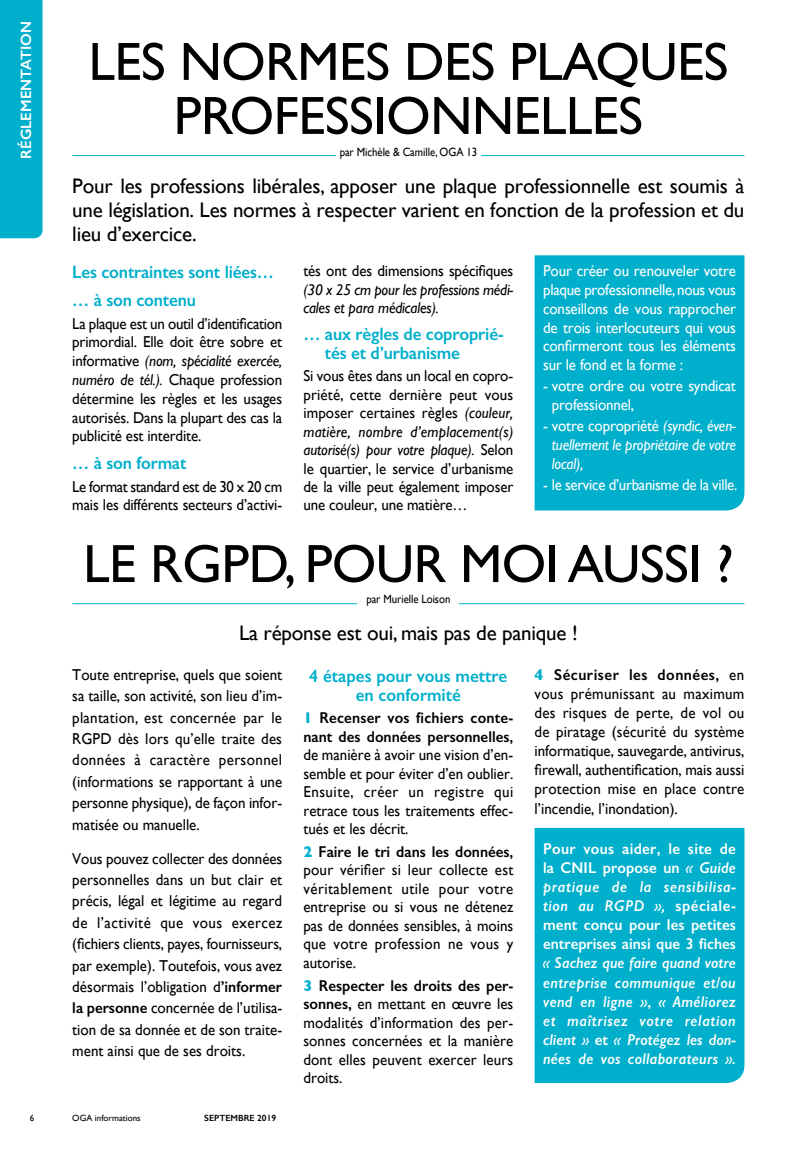
<style>
.page{position:relative;width:787px;height:1149px;background:#fff}
.page>*{position:absolute;margin:0;border:0;box-sizing:border-box;transform-origin:0 0}
.t1{font:54px/54px "Gill Sans";letter-spacing:-.01em;color:#000;text-align:center}
.t2{font:21px/24px "Gill Sans";letter-spacing:-.01em;color:#000;text-align:justify}
.t3{font:600 18px/18.5px "Gill Sans";letter-spacing:-.01em;color:#00afcb;scale:.95 1}
.t4{font:15.75px/18.5px "Gill Sans";color:#000;text-align:justify;scale:.95 1}
.t5{font:15.75px/18.8px "Gill Sans";letter-spacing:-.01em;color:#fff;text-align:justify;scale:.95 1}
.t6{font:italic 600 15.75px/19px "Gill Sans";letter-spacing:.02em;color:#fff;text-align:justify;scale:.95 1}
.t7{font:600 15.75px/19px "Gill Sans";letter-spacing:.005em;color:#fff;text-align:justify;scale:.95 1}
.t8{font:italic 15.75px/18.8px "Gill Sans";letter-spacing:-.01em;color:#fff;text-align:justify;scale:.95 1}
.t9{font:italic 15.75px/18.5px "Gill Sans";letter-spacing:-.015em;color:#000;scale:.95 1}
.t10{font:600 15.75px/18.5px "Gill Sans";color:#000;scale:.95 1}
.t11{font:600 15px "Gill Sans";color:#fff}
.t12{font:12px "Gill Sans";letter-spacing:-.005em;color:#000;scale:.9 1}
.t13{font:9px "Gill Sans";color:#000}
.t14{font:600 9px "Gill Sans";color:#000}
.s1{font-style:italic}
.s2{font-style:normal}
.s3{font-weight:600}
.s4{font-weight:700;color:#00afcb}
</style>
<div class="page">
<div style="left:534px;top:255px;width:210px;height:255px;background:#00afcb"></div>
<div style="left:534px;top:827px;width:210px;height:255px;background:#00afcb"></div>
<div style="left:0;top:0;width:43px;height:238px;background:#00afcb"></div>
<hr style="left:72px;top:155px;width:672px;height:1px;background:#00afcb">
<div style="left:336px;top:148px;width:144px;height:16px;background:#fff"></div>
<hr style="left:72px;top:603px;width:672px;height:1px;background:#00afcb">
<div style="left:358px;top:594px;width:101px;height:16px;background:#fff"></div>
<p class="t11" style="left:17px;top:158px;width:139px;rotate:-90deg">RÉGLEMENTATION</p>
<h1 class="t1" style="left:88px;top:34px;width:641px">LES NORMES DES PLAQUES<br>PROFESSIONNELLES</h1>
<p class="t12" style="left:340px;top:145px;width:154px">par Michèle &amp; Camille, OGA 13</p>
<h2 class="t2" style="left:72px;top:174px;width:673px">Pour les professions libérales, apposer une plaque professionnelle est soumis à une législation. Les normes à respecter varient en fonction de la profession et du lieu d’exercice.</h2>
<p class="t3" style="left:72px;top:258px;width:214px;line-height:27.3px">Les contraintes sont liées… … à son contenu</p>
<p class="t4" style="left:72px;top:314px;width:222px">La plaque est un outil d’identification primordial. Elle doit être sobre et informative <span class="s1">(nom, spécialité exercée, numéro de tél.).</span> Chaque profession détermine les règles et les usages autorisés. Dans la plupart des cas la publicité est interdite.</p>
<p class="t3" style="left:72px;top:453px;width:122px">… à son format</p>
<p class="t4" style="left:72px;top:476px;width:222px">Le format standard est de 30 x 20 cm mais les différents secteurs d’activi-</p>
<p class="t4" style="left:303px;top:261px;width:222px">tés ont des dimensions spécifiques</p>
<p class="t9" style="left:303px;top:280px;width:222px">(30 x 25 cm pour les professions médi&shy;cales et para médicales).</p>
<p class="t3" style="left:325px;top:324px;width:189px;text-indent:-22px">… aux règles de coproprié&shy;tés et d’urbanisme</p>
<p class="t4" style="left:303px;top:366px;width:222px">Si vous êtes dans un local en copro&shy;priété, cette dernière peut vous imposer certaines règles <span class="s1">(couleur, matière, nombre d’emplacement(s) autorisé(s) pour votre plaque).</span> Selon le quartier, le service d’urbanisme de la ville peut également imposer une couleur, une matière…</p>
<p class="t5" style="left:543px;top:261px;width:204px">Pour créer ou renouveler votre plaque professionnelle, nous vous conseillons de vous rapprocher de trois interlocuteurs qui vous confirmeront tous les éléments sur le fond et la forme :</p>
<p class="t5" style="left:552px;top:376px;width:195px;text-indent:-9px">- votre ordre ou votre syndicat professionnel,</p>
<p class="t8" style="left:552px;top:416px;width:195px;text-indent:-9px"><span class="s2">- votre copropriété</span> (syndic, éven&shy;tuellement le propriétaire de votre local),</p>
<p class="t5" style="left:543px;top:474px;width:206px">- le service d’urbanisme de la ville.</p>
<h1 class="t1" style="left:83px;top:536px;width:652px">LE RGPD, POUR MOI AUSSI ?</h1>
<p class="t12" style="left:366px;top:591px;width:95px">par Murielle Loison</p>
<h2 class="t2" style="left:239px;top:620px;width:340px">La réponse est oui, mais pas de panique !</h2>
<p class="t4" style="left:72px;top:663px;width:222px;line-height:21.3px">Toute entreprise, quels que soient sa taille, son activité, son lieu d’im&shy;plantation, est concernée par le RGPD dès lors qu’elle traite des données à caractère personnel (informations se rapportant à une personne physique), de façon infor&shy;matisée ou manuelle.</p>
<p class="t4" style="left:72px;top:847px;width:222px;line-height:21.3px">Vous pouvez collecter des données personnelles dans un but clair et précis, légal et légitime au regard de l’activité que vous exercez (fichiers clients, payes, fournisseurs, par exemple). Toutefois, vous avez désormais l’obligation d<span class="s3">’informer la personne</span> concernée de l’utilisa&shy;tion de sa donnée et de son traite&shy;ment ainsi que de ses droits.</p>
<p class="t3" style="left:309px;top:666px;width:210px;text-align:center">4 étapes pour vous mettre en conformité</p>
<p class="t10" style="left:303px;top:708px;width:222px"><span class="s4">1</span> Recenser vos fichiers conte&shy;nant des données personnelles,</p>
<p class="t4" style="left:303px;top:745px;width:222px">de manière à avoir une vision d’en&shy;semble et pour éviter d’en oublier.<br>Ensuite, créer un registre qui retrace tous les traitements effec&shy;tués et les décrit.</p>
<p class="t4" style="left:303px;top:842px;width:222px"><span class="s4">2</span> <span class="s3">Faire le tri dans les données, </span>pour vérifier si leur collecte est véritablement utile pour votre entreprise ou si vous ne détenez pas de données sensibles, à moins que votre profession ne vous y autorise.</p>
<p class="t4" style="left:303px;top:975px;width:222px"><span class="s4">3</span> <span class="s3">Respecter les droits des per&shy;sonnes,</span> en mettant en œuvre les modalités d’information des per&shy;sonnes concernées et la manière dont elles peuvent exercer leurs droits.</p>
<p class="t4" style="left:534px;top:664px;width:222px;line-height:19px"><span class="s4">4</span> <span class="s3">Sécuriser les données,</span> en vous prémunissant au maximum des risques de perte, de vol ou de piratage (sécurité du système informatique, sauvegarde, antivirus, firewall, authentification, mais aussi protection mise en place contre l’incendie, l’inondation).</p>
<p class="t7" style="left:543px;top:838px;width:204px">Pour vous aider, le site de la CNIL propose un <span class="s1">« Guide pratique de la sensibilisa&shy;tion au RGPD »,</span> spéciale&shy;ment conçu pour les petites entreprises ainsi que 3 fiches</p>
<p class="t6" style="left:543px;top:953px;width:204px">« Sachez que faire quand votre entreprise communique et/ou vend en ligne »<span class="s2">,</span> « Améliorez et maîtrisez votre relation client » <span class="s2">et</span> « Protégez les don&shy;nées de vos collaborateurs ».</p>
<p class="t13" style="left:30px;top:1112px;width:6px">6</p>
<p class="t13" style="left:72px;top:1112px;width:70px">OGA informations</p>
<p class="t14" style="left:204px;top:1112px;width:73px">SEPTEMBRE 2019</p>
</div>
